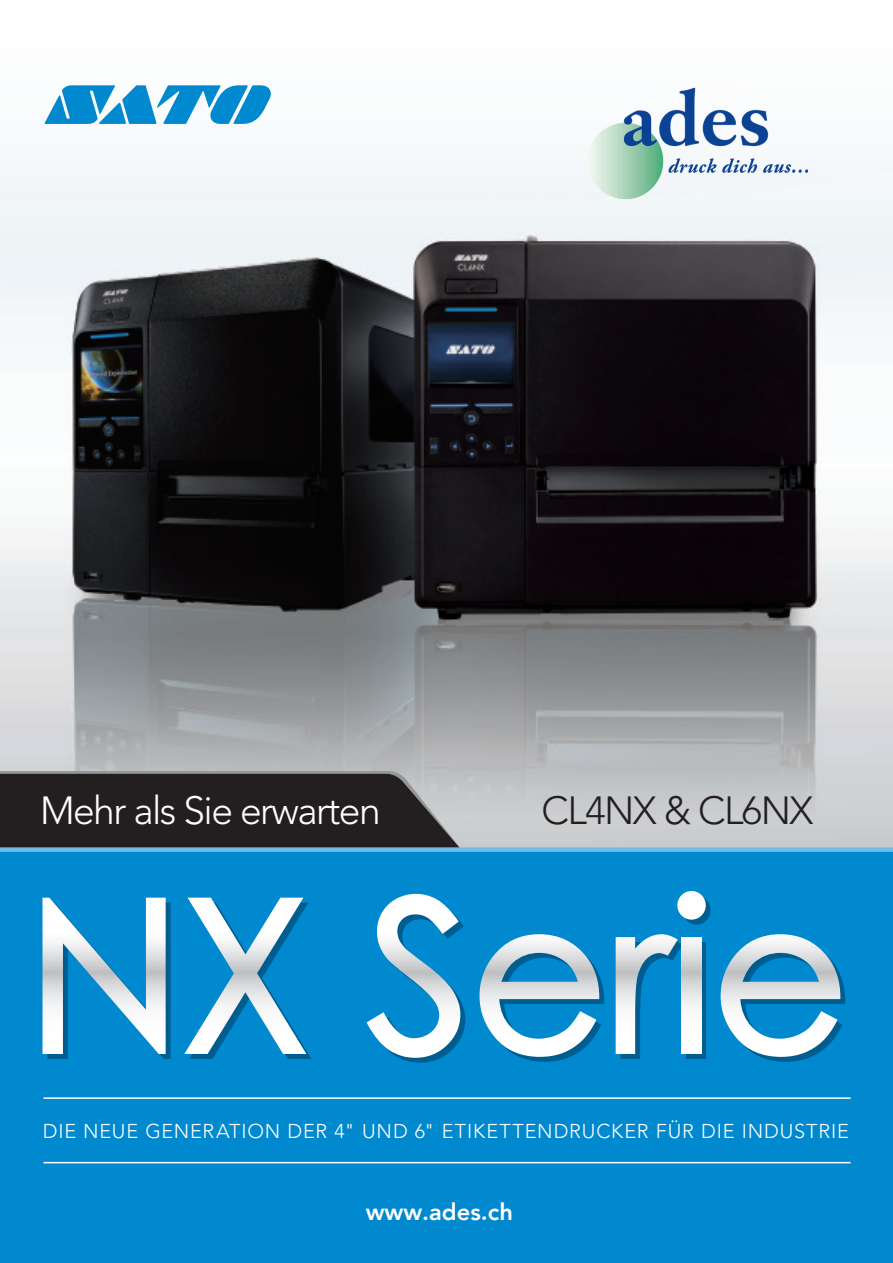
<style>
.page{position:relative;width:893px;height:1263px;background:#fff}
.page>*{position:absolute;margin:0;border:0;box-sizing:border-box;transform-origin:0 0}
.t1{font:300 39px "Avenir";letter-spacing:-.04em;color:#fff}
.t2{font:300 39px "Avenir";letter-spacing:-.04em;color:#231f20}
.t3{font:800 23.7px "Avenir";color:#fff}
.t4{font:300 19.95px "Avenir";letter-spacing:.045em;color:#fff}
</style>
<div class="page">
<img style="left:0;top:241px;width:893px;height:606px">
<div style="left:0;top:0;width:893px;height:241px;background:#f9fbfc"></div>
<svg style="left:0;top:771px;width:470px;height:76px;background:#353133"></svg>
<div style="left:0;top:849px;width:893px;height:414px;background:#0089cf"></div>
<svg style="left:44px;top:85px;width:227px;height:39px"></svg>
<svg style="left:687px;top:942px;width:19px;height:117px"></svg>
<svg style="left:43px;top:898px;width:128px;height:161px"></svg>
<svg style="left:184px;top:898px;width:127px;height:161px"></svg>
<svg style="left:367px;top:894px;width:98px;height:169px"></svg>
<svg style="left:479px;top:934px;width:125px;height:128px"></svg>
<svg style="left:616px;top:934px;width:66px;height:125px"></svg>
<svg style="left:677px;top:891px;width:34px;height:33px"></svg>
<svg style="left:682px;top:937px;width:19px;height:117px;background:#eaebec"></svg>
<svg style="left:721px;top:934px;width:124px;height:128px"></svg>
<hr style="left:44px;top:1097px;width:806px;height:2px;background:#fff">
<hr style="left:44px;top:1162px;width:806px;height:1px;background:#fff">
<div style="left:0;top:847px;width:893px;height:5px;background:#71bde9"></div>
<img style="left:589px;top:87px;width:220px;height:113px">
<p class="t1" style="left:40px;top:787px;width:342px">Mehr als Sie erwarten</p>
<p class="t2" style="left:541px;top:787px;width:273px">CL4NX &amp; CL6NX</p>
<p class="t4" style="left:43px;top:1119px;width:808px">DIE NEUE GENERATION DER 4" UND 6" ETIKETTENDRUCKER FÜR DIE INDUSTRIE</p>
<p class="t3" style="left:366px;top:1198px;width:149px">www.ades.ch</p>
</div>
